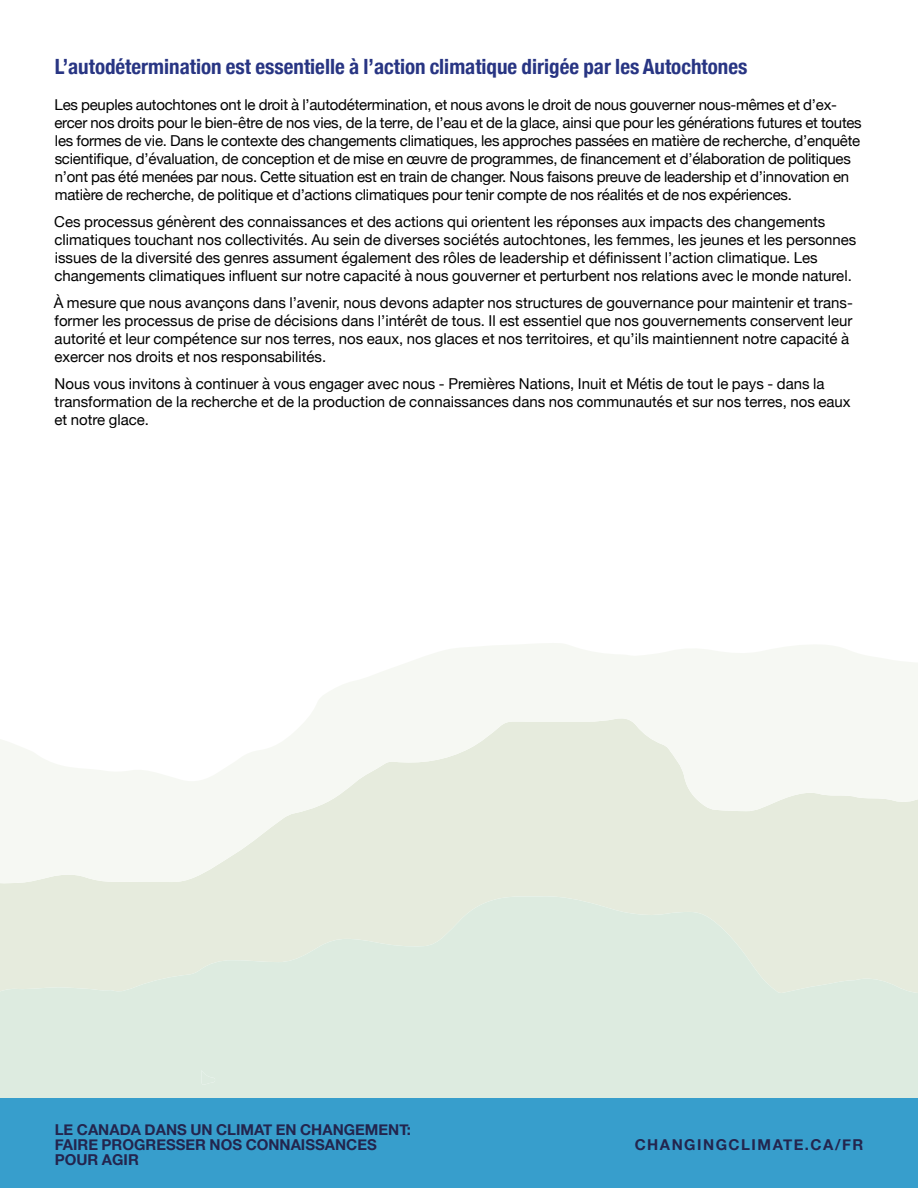
<style>
.page{position:relative;width:918px;height:1188px;background:#fff}
.page>*{position:absolute;margin:0;border:0;box-sizing:border-box;transform-origin:0 0}
.t1{font:700 condensed 21px "Helvetica Neue";color:#283583}
.t2{font:15px/18px "Helvetica Neue";color:#000}
.t3{font:700 15px/15px "Helvetica Neue";color:#23254e}
.t4{font:700 15px "Helvetica Neue";letter-spacing:.1em;color:#23254e}
</style>
<div class="page">
<svg style="left:0;top:643px;width:918px;height:253px"></svg>
<svg style="left:0;top:896px;width:918px;height:202px;background:#dfebdf"></svg>
<svg style="left:201px;top:1070px;width:14px;height:16px"></svg>
<div style="left:0;top:1098px;width:918px;height:90px;background:#379ecc"></div>
<h2 class="t1" style="left:55px;top:49px;width:694px">L’autodétermination est essentielle à l’action climatique dirigée par les Autochtones</h2>
<p class="t2" style="left:54px;top:97px;width:809px">Les peuples autochtones ont le droit à l’autodétermination, et nous avons le droit de nous gouverner nous-mêmes et d’ex&shy;ercer nos droits pour le bien-être de nos vies, de la terre, de l’eau et de la glace, ainsi que pour les générations futures et toutes les formes de vie. Dans le contexte des changements climatiques, les approches passées en matière de recherche, d’enquête scientifique, d’évaluation, de conception et de mise en œuvre de programmes, de financement et d’élaboration de politiques n’ont pas été menées par nous. Cette situation est en train de changer. Nous faisons preuve de leadership et d’innovation en matière de recherche, de politique et d’actions climatiques pour tenir compte de nos réalités et de nos expériences.</p>
<p class="t2" style="left:54px;top:214px;width:804px">Ces processus génèrent des connaissances et des actions qui orientent les réponses aux impacts des changements climatiques touchant nos collectivités. Au sein de diverses sociétés autochtones, les femmes, les jeunes et les personnes issues de la diversité des genres assument également des rôles de leadership et définissent l’action climatique. Les changements climatiques influent sur notre capacité à nous gouverner et perturbent nos relations avec le monde naturel.</p>
<p class="t2" style="left:54px;top:295px;width:801px">À mesure que nous avançons dans l’avenir, nous devons adapter nos structures de gouvernance pour maintenir et trans&shy;former les processus de prise de décisions dans l’intérêt de tous. Il est essentiel que nos gouvernements conservent leur autorité et leur compétence sur nos terres, nos eaux, nos glaces et nos territoires, et qu’ils maintiennent notre capacité à exercer nos droits et nos responsabilités.</p>
<p class="t2" style="left:54px;top:376px;width:798px">Nous vous invitons à continuer à vous engager avec nous - Premières Nations, Inuit et Métis de tout le pays - dans la transformation de la recherche et de la production de connaissances dans nos communautés et sur nos terres, nos eaux et notre glace.</p>
<p class="t3" style="left:55px;top:1123px;width:358px">LE CANADA DANS UN CLIMAT EN CHANGEMENT:<br>FAIRE PROGRESSER NOS CONNAISSANCES<br>POUR AGIR</p>
<p class="t4" style="left:635px;top:1133px;width:230px">CHANGINGCLIMATE.CA/FR</p>
</div>
